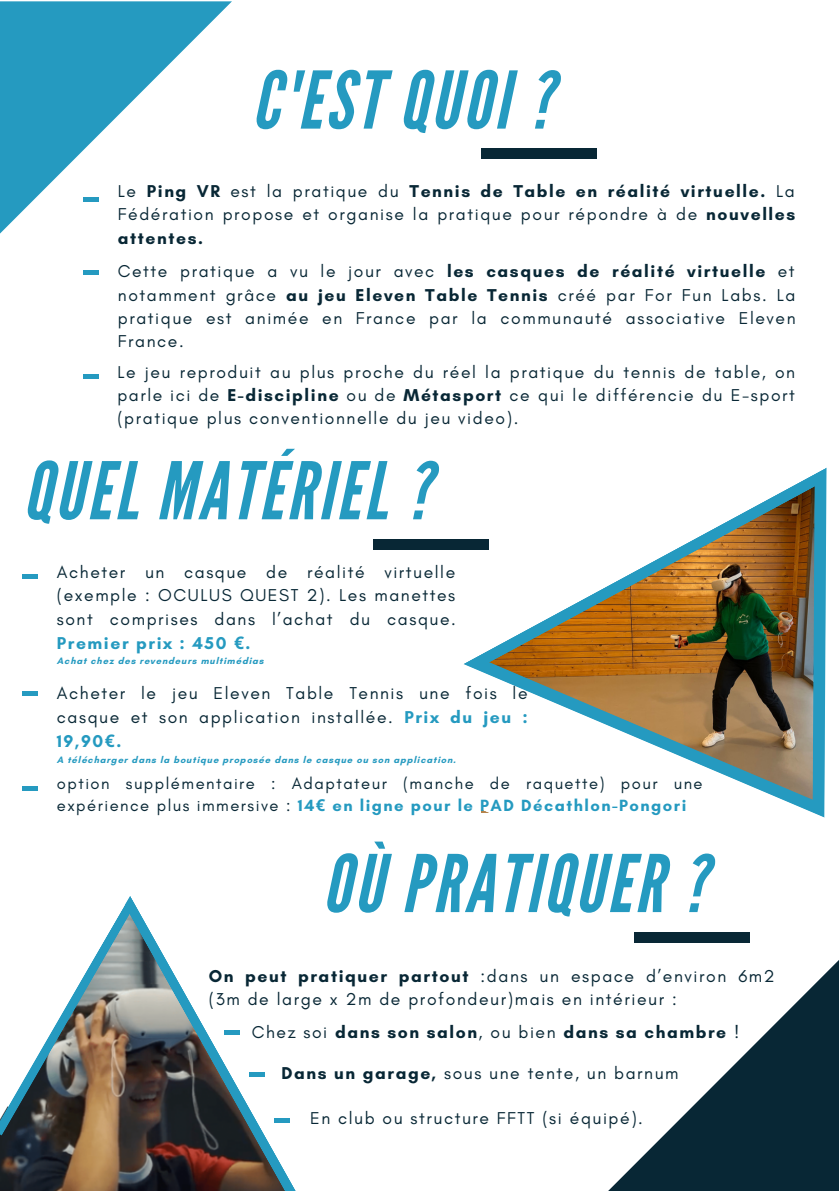
<style>
.page{position:relative;width:839px;height:1191px;background:#fff}
.page>*{position:absolute;margin:0;border:0;box-sizing:border-box;transform-origin:0 0}
.t1{font:italic 79.2px "League Gothic";letter-spacing:.04em;color:#259ac0}
.t2{font:17.6px/23.4px "Glacial Indifference";letter-spacing:.09em;color:#082735}
.t3{font:17.4px/23.4px "Glacial Indifference";letter-spacing:.09em;color:#082735;text-align:justify}
.t4{font:700 17.4px "Glacial Indifference";letter-spacing:.09em;color:#082735}
.t5{font:16.6px/22px "Glacial Indifference";letter-spacing:.09em;color:#082735}
.t6{font:700 9.4px "Glacial Indifference";letter-spacing:.09em;color:#259ac0}
.s1{font-weight:700}
.s2{font-weight:700;color:#259ac0}
.s3{font-family:"Noto Sans";font-weight:700;color:#259ac0}
.s4{font-weight:400}
</style>
<div class="page">
<div style="left:481px;top:149px;width:116px;height:10px;background:#082735"></div>
<div style="left:84px;top:270px;width:15px;height:5px;background:#259ac0"></div>
<hr style="left:84px;top:374px;width:15px;height:4px;background:#259ac0">
<svg style="left:554px;top:476px;width:257px;height:139px"></svg>
<svg style="left:463px;top:615px;width:348px;height:328px"></svg>
<div style="left:373px;top:539px;width:116px;height:11px;background:#082735"></div>
<div style="left:23px;top:574px;width:15px;height:5px;background:#259ac0"></div>
<hr style="left:23px;top:692px;width:15px;height:4px;background:#259ac0">
<div style="left:634px;top:932px;width:115px;height:11px;background:#082735"></div>
<img style="left:0;top:1136px;width:119px;height:55px">
<svg style="left:119px;top:1131px;width:6px;height:60px"></svg>
<svg style="left:125px;top:914px;width:171px;height:277px"></svg>
<svg style="left:0;top:896px;width:140px;height:235px"></svg>
<div style="left:224px;top:1030px;width:15px;height:5px;background:#259ac0"></div>
<div style="left:274px;top:1118px;width:15px;height:5px;background:#259ac0"></div>
<svg style="left:811px;top:467px;width:16px;height:351px;background:#4ba0bb"></svg>
<svg style="left:0;top:1px;width:232px;height:233px"></svg>
<svg style="left:608px;top:961px;width:230px;height:230px"></svg>
<div style="left:23px;top:786px;width:15px;height:5px;background:#259ac0"></div>
<hr style="left:249px;top:1072px;width:15px;height:4px;background:#259ac0">
<h1 class="t1" style="left:252px;top:55px;width:302px">C'EST QUOI ?</h1>
<p class="t3" style="left:118px;top:179px;width:679px">Le <span class="s1">Ping VR</span> est la pratique du <span class="s1">Tennis de Table en réalité virtuelle.</span> La Fédération propose et organise la pratique pour répondre à de <span class="s1">nouvelles attentes.</span></p>
<p class="t3" style="left:118px;top:260px;width:679px">Cette pratique a vu le jour avec <span class="s1">les casques de réalité virtuelle</span> et notamment grâce <span class="s1">au jeu Eleven Table Tennis</span> créé par For Fun Labs. La pratique est animée en France par la communauté associative Eleven France.</p>
<p class="t3" style="left:117px;top:360px;width:679px">Le jeu reproduit au plus proche du réel la pratique du tennis de table, on parle ici de <span class="s1">E-discipline</span> ou de <span class="s1">Métasport</span> ce qui le différencie du E-sport (pratique plus conventionnelle du jeu video).</p>
<h1 class="t1" style="left:23px;top:445px;width:409px">QUEL MATÉRIEL ?</h1>
<p class="t3" style="left:57px;top:560px;width:400px">Acheter un casque de réalité virtuelle (exemple : OCULUS QUEST 2). Les manettes sont comprises dans l’achat du casque.<br><span class="s2">Premier prix : 450</span> <span class="s3">€</span><span class="s2">.</span></p>
<p class="t6" style="left:57px;top:655px;width:208px">Achat chez des revendeurs multimédias</p>
<p class="t3" style="left:57px;top:681px;width:472px">Acheter le jeu Eleven Table Tennis une fois le casque et son application installée. <span class="s2">Prix du jeu :<br>19,90</span><span class="s3">€</span><span class="s2">.</span></p>
<p class="t6" style="left:57px;top:754px;width:400px">A télécharger dans la boutique proposée dans le casque ou son application.</p>
<p class="t5" style="left:57px;top:772px;width:647px">option supplémentaire : Adaptateur (manche de raquette) pour une expérience plus immersive : <span class="s2">14</span><span class="s3">€</span> <span class="s2">en ligne pour le PAD Décathlon-Pongori</span></p>
<h1 class="t1" style="left:322px;top:838px;width:385px">OÙ PRATIQUER ?</h1>
<p class="t2" style="left:209px;top:964px;width:567px"><span class="s1">On peut pratiquer partout</span> :dans un espace d’environ 6m2 (3m de large x 2m de profondeur)mais en intérieur :</p>
<p class="t4" style="left:252px;top:1022px;width:489px"><span class="s4">Chez soi</span> dans son salon<span class="s4">, ou bien</span> dans sa chambre <span class="s4">!</span></p>
<p class="t3" style="left:281px;top:1061px;width:398px"><span class="s1">Dans un garage,</span> sous une tente, un barnum</p>
<p class="t3" style="left:310px;top:1106px;width:334px">En club ou structure FFTT (si équipé).</p>
</div>
